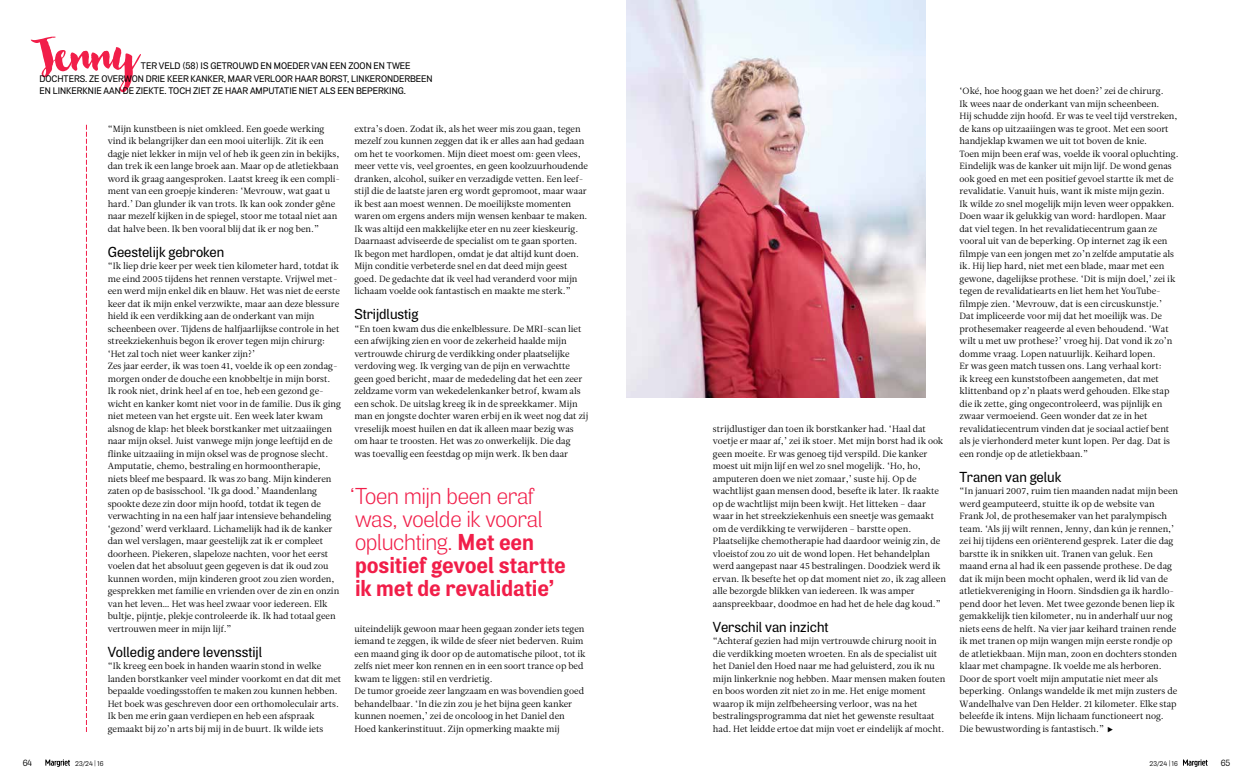
<style>
.page{position:relative;width:1253px;height:777px;background:#fff}
.page>*{position:absolute;margin:0;border:0;box-sizing:border-box;transform-origin:0 0}
.t1{font:300 23px/23px "Air";letter-spacing:-.015em;color:#f11e49}
.t2{font:500 14.5px "Air";color:#000}
.t3{font:500 9.5px/12.5px "Air";color:#000}
.t4{font:9px/12.5px "Leitura News Roman 1";color:#000}
.t5{font:9px "Air";color:#000}
.t6{font:7px "Air";letter-spacing:.005em;color:#000}
.s1{font-weight:700}
.s2{font-size:6.5px}
</style>
<div class="page">
<img style="left:626px;top:0;width:300px;height:397px">
<svg style="left:31px;top:37px;width:110px;height:55px"></svg>
<svg style="left:86px;top:125px;width:1px;height:607px"></svg>
<svg style="left:45px;top:759px;width:25px;height:8px"></svg>
<svg style="left:1183px;top:759px;width:25px;height:8px"></svg>
<p class="t3" style="left:40px;top:60px;width:395px;text-indent:101px">TER VELD (58) IS GETROUWD EN MOEDER VAN EEN ZOON EN TWEE<br>DOCHTERS. ZE OVERWON DRIE KEER KANKER, MAAR VERLOOR HAAR BORST, LINKERONDERBEEN<br>EN LINKERKNIE AAN DE ZIEKTE. TOCH ZIET ZE HAAR AMPUTATIE NIET ALS EEN BEPERKING.</p>
<p class="t4" style="left:108px;top:122px;width:234px">“Mijn kunstbeen is niet omkleed. Een goede werking vind ik belangrijker dan een mooi uiterlijk. Zit ik een dagje niet lekker in mijn vel of heb ik geen zin in bekijks, dan trek ik een lange broek aan. Maar op de atletiekbaan word ik graag aangesproken. Laatst kreeg ik een compli&shy;ment van een groepje kinderen: ‘Mevrouw, wat gaat u hard.’ Dan glunder ik van trots. Ik kan ook zonder gêne naar mezelf kijken in de spiegel, stoor me totaal niet aan dat halve been. Ik ben vooral blij dat ik er nog ben.”</p>
<h2 class="t2" style="left:108px;top:243px;width:118px">Geestelijk gebroken</h2>
<p class="t4" style="left:108px;top:260px;width:235px">“Ik liep drie keer per week tien kilometer hard, totdat ik me eind 2005 tijdens het rennen verstapte. Vrijwel met&shy;een werd mijn enkel dik en blauw. Het was niet de eerste keer dat ik mijn enkel verzwikte, maar aan deze blessure hield ik een verdikking aan de onderkant van mijn scheenbeen over. Tijdens de halfjaarlijkse controle in het streekziekenhuis begon ik erover tegen mijn chirurg: ‘Het zal toch niet weer kanker zijn?’<br>Zes jaar eerder, ik was toen 41, voelde ik op een zondag&shy;morgen onder de douche een knobbeltje in mijn borst.<br>Ik rook niet, drink heel af en toe, heb een gezond ge&shy;wicht en kanker komt niet voor in de familie. Dus ik ging niet meteen van het ergste uit. Een week later kwam alsnog de klap: het bleek borstkanker met uitzaaiingen naar mijn oksel. Juist vanwege mijn jonge leeftijd en de flinke uitzaaiing in mijn oksel was de prognose slecht.<br>Amputatie, chemo, bestraling en hormoontherapie, niets bleef me bespaard. Ik was zo bang. Mijn kinderen zaten op de basisschool. ‘Ik ga dood.’ Maandenlang spookte deze zin door mijn hoofd, totdat ik tegen de verwachting in na een half jaar intensieve behandeling ‘gezond’ werd verklaard. Lichamelijk had ik de kanker dan wel verslagen, maar geestelijk zat ik er compleet doorheen. Piekeren, slapeloze nachten, voor het eerst voelen dat het absoluut geen gegeven is dat ik oud zou kunnen worden, mijn kinderen groot zou zien worden, gesprekken met familie en vrienden over de zin en onzin van het leven… Het was heel zwaar voor iedereen. Elk bultje, pijntje, plekje controleerde ik. Ik had totaal geen vertrouwen meer in mijn lijf.”</p>
<h2 class="t2" style="left:108px;top:643px;width:156px">Volledig andere levensstijl</h2>
<p class="t4" style="left:108px;top:660px;width:235px">“Ik kreeg een boek in handen waarin stond in welke landen borstkanker veel minder voorkomt en dat dit met bepaalde voedingsstoffen te maken zou kunnen hebben.<br>Het boek was geschreven door een orthomoleculair arts.<br>Ik ben me erin gaan verdiepen en heb een afspraak gemaakt bij zo’n arts bij mij in de buurt. Ik wilde iets</p>
<p class="t4" style="left:354px;top:122px;width:235px">extra’s doen. Zodat ik, als het weer mis zou gaan, tegen mezelf zou kunnen zeggen dat ik er alles aan had gedaan om het te voorkomen. Mijn dieet moest om: geen vlees, meer vette vis, veel groentes, en geen koolzuurhoudende dranken, alcohol, suiker en verzadigde vetten. Een leef&shy;stijl die de laatste jaren erg wordt gepromoot, maar waar ik best aan moest wennen. De moeilijkste momenten waren om ergens anders mijn wensen kenbaar te maken.<br>Ik was altijd een makkelijke eter en nu zeer kieskeurig.<br>Daarnaast adviseerde de specialist om te gaan sporten.<br>Ik begon met hardlopen, omdat je dat altijd kunt doen.<br>Mijn conditie verbeterde snel en dat deed mijn geest goed. De gedachte dat ik veel had veranderd voor mijn lichaam voelde ook fantastisch en maakte me sterk.”</p>
<h2 class="t2" style="left:354px;top:305px;width:66px">Strijdlustig</h2>
<p class="t4" style="left:354px;top:322px;width:235px">“En toen kwam dus die enkelblessure. De MRI-scan liet een afwijking zien en voor de zekerheid haalde mijn vertrouwde chirurg de verdikking onder plaatselijke verdoving weg. Ik verging van de pijn en verwachtte geen goed bericht, maar de mededeling dat het een zeer zeldzame vorm van wekedelenkanker betrof, kwam als een schok. De uitslag kreeg ik in de spreekkamer. Mijn man en jongste dochter waren erbij en ik weet nog dat zij vreselijk moest huilen en dat ik alleen maar bezig was om haar te troosten. Het was zo onwerkelijk. Die dag was toevallig een feestdag op mijn werk. Ik ben daar</p>
<h1 class="t1" style="left:350px;top:485px;width:217px">‘Toen mijn been eraf was, voelde ik vooral opluchting. <span class="s1">Met een positief gevoel startte ik met de revalidatie’</span></h1>
<p class="t4" style="left:354px;top:622px;width:233px">uiteindelijk gewoon maar heen gegaan zonder iets tegen iemand te zeggen, ik wilde de sfeer niet bederven. Ruim een maand ging ik door op de automatische piloot, tot ik zelfs niet meer kon rennen en in een soort trance op bed kwam te liggen: stil en verdrietig.<br>De tumor groeide zeer langzaam en was bovendien goed behandelbaar. ‘In die zin zou je het bijna geen kanker kunnen noemen,’ zei de oncoloog in het Daniel den Hoed kankerinstituut. Zijn opmerking maakte mij</p>
<p class="t4" style="left:713px;top:422px;width:234px">strijdlustiger dan toen ik borstkanker had. ‘Haal dat voetje er maar af,’ zei ik stoer. Met mijn borst had ik ook geen moeite. Er was genoeg tijd verspild. Die kanker moest uit mijn lijf en wel zo snel mogelijk. ‘Ho, ho, amputeren doen we niet zomaar,’ suste hij. Op de wachtlijst gaan mensen dood, besefte ik later. Ik raakte op de wachtlijst mijn been kwijt. Het litteken – daar waar in het streekziekenhuis een sneetje was gemaakt om de verdikking te verwijderen ‒ barstte open.<br>Plaatselijke chemotherapie had daardoor weinig zin, de vloeistof zou zo uit de wond lopen. Het behandelplan werd aangepast naar 45 bestralingen. Doodziek werd ik ervan. Ik besefte het op dat moment niet zo, ik zag alleen alle bezorgde blikken van iedereen. Ik was amper aanspreekbaar, doodmoe en had het de hele dag koud.”</p>
<h2 class="t2" style="left:713px;top:618px;width:117px">Verschil van inzicht</h2>
<p class="t4" style="left:713px;top:635px;width:234px">“Achteraf gezien had mijn vertrouwde chirurg nooit in die verdikking moeten wroeten. En als de specialist uit het Daniel den Hoed naar me had geluisterd, zou ik nu mijn linkerknie nog hebben. Maar mensen maken fouten en boos worden zit niet zo in me. Het enige moment waarop ik mijn zelfbeheersing verloor, was na het bestralingsprogramma dat niet het gewenste resultaat had. Het leidde ertoe dat mijn voet er eindelijk af mocht.</p>
<p class="t4" style="left:960px;top:85px;width:220px">‘Oké, hoe hoog gaan we het doen?’ zei de chirurg.<br>Ik wees naar de onderkant van mijn scheenbeen.<br>Hij schudde zijn hoofd. Er was te veel tijd verstreken, de kans op uitzaaiingen was te groot. Met een soort handjeklap kwamen we uit tot boven de knie.<br>Toen mijn been eraf was, voelde ik vooral opluchting.<br>Eindelijk was de kanker uit mijn lijf. De wond genas ook goed en met een positief gevoel startte ik met de revalidatie. Vanuit huis, want ik miste mijn gezin.<br>Ik wilde zo snel mogelijk mijn leven weer oppakken.<br>Doen waar ik gelukkig van word: hardlopen. Maar dat viel tegen. In het revalidatiecentrum gaan ze vooral uit van de beperking. Op internet zag ik een filmpje van een jongen met zo’n zelfde amputatie als ik. Hij liep hard, niet met een blade, maar met een gewone, dagelijkse prothese. ‘Dit is mijn doel,’ zei ik tegen de revalidatiearts en liet hem het YouTube&shy;filmpje zien. ‘Mevrouw, dat is een circuskunstje.’ Dat impliceerde voor mij dat het moeilijk was. De prothesemaker reageerde al even behoudend. ‘Wat wilt u met uw prothese?’ vroeg hij. Dat vond ik zo’n domme vraag. Lopen natuurlijk. Keihard lopen.<br>Er was geen match tussen ons. Lang verhaal kort:<br>ik kreeg een kunststofbeen aangemeten, dat met klittenband op z’n plaats werd gehouden. Elke stap die ik zette, ging ongecontroleerd, was pijnlijk en zwaar vermoeiend. Geen wonder dat ze in het revalidatiecentrum vinden dat je sociaal actief bent als je vierhonderd meter kunt lopen. Per dag. Dat is een rondje op de atletiekbaan.”</p>
<h2 class="t2" style="left:960px;top:468px;width:103px">Tranen van geluk</h2>
<p class="t4" style="left:960px;top:485px;width:220px">“In januari 2007, ruim tien maanden nadat mijn been werd geamputeerd, stuitte ik op de website van Frank Jol, de prothesemaker van het paralympisch team. ‘Als jij wilt rennen, Jenny, dan kún je rennen,’ zei hij tijdens een oriënterend gesprek. Later die dag barstte ik in snikken uit. Tranen van geluk. Een maand erna al had ik een passende prothese. De dag dat ik mijn been mocht ophalen, werd ik lid van de atletiekvereniging in Hoorn. Sindsdien ga ik hardlo&shy;pend door het leven. Met twee gezonde benen liep ik gemakkelijk tien kilometer, nu in anderhalf uur nog niets eens de helft. Na vier jaar keihard trainen rende ik met tranen op mijn wangen mijn eerste rondje op de atletiekbaan. Mijn man, zoon en dochters stonden klaar met champagne. Ik voelde me als herboren.<br>Door de sport voelt mijn amputatie niet meer als beperking. Onlangs wandelde ik met mijn zusters de Wandelhalve van Den Helder. 21 kilometer. Elke stap beleefde ik intens. Mijn lichaam functioneert nog.<br>Die bewustwording is fantastisch.”</p>
<p class="t5" style="left:23px;top:757px;width:11px">64</p>
<p class="t6" style="left:75px;top:759px;width:30px">23/24 <span class="s2">|</span> 16</p>
<p class="t6" style="left:1149px;top:759px;width:30px">23/24 <span class="s2">|</span> 16</p>
<p class="t5" style="left:1221px;top:757px;width:11px">65</p>
</div>
